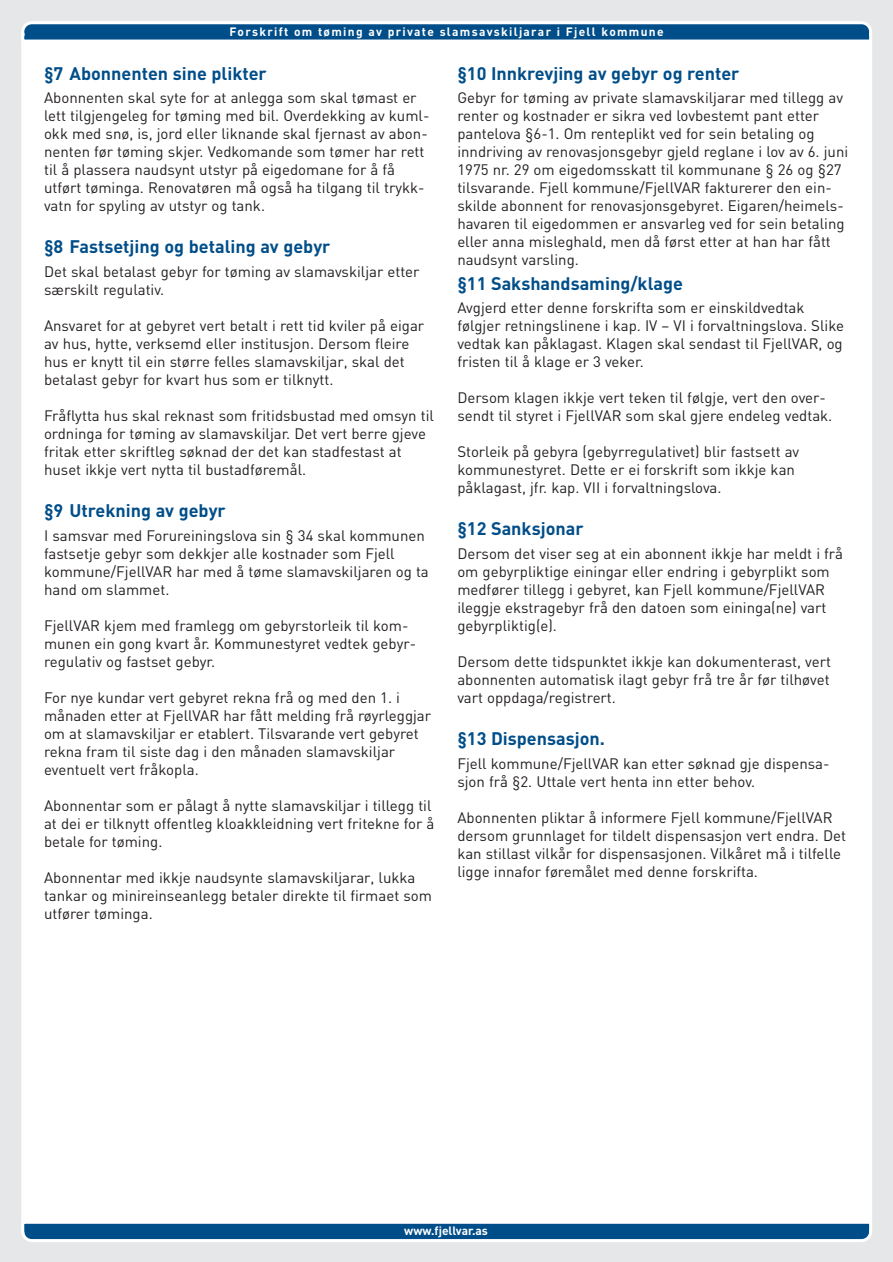
<style>
.page{position:relative;width:893px;height:1262px;background:#fff}
.page>*{position:absolute;margin:0;border:0;box-sizing:border-box;transform-origin:0 0}
.t1{font:700 18px "DIN";color:#004e89}
.t2{font:15px/18px "DIN";color:#231f20}
.t3{font:700 12px "DIN";letter-spacing:.11em;color:#fff}
.t4{font:700 12px "DIN";color:#fff}
</style>
<div class="page">
<div style="left:0;top:0;width:892px;height:1262px;background:#e6e7e9"></div>
<div style="left:21px;top:43px;width:851px;height:1192px;background:#fff"></div>
<svg style="left:21px;top:1222px;width:850px;height:20px;background:#3d78a5"></svg>
<svg style="left:21px;top:21px;width:851px;height:22px;background:#4f85ad"></svg>
<p class="t3" style="left:230px;top:27px;width:435px">Forskrift om tøming av private slamsavskiljarar i Fjell kommune</p>
<p class="t1" style="left:44px;top:67px;width:224px">§7 Abonnenten sine plikter</p>
<p class="t2" style="left:44px;top:91px;width:387px">Abonnenten skal syte for at anlegga som skal tømast er lett tilgjengeleg for tøming med bil. Overdekking av kuml&shy;okk med snø, is, jord eller liknande skal fjernast av abon&shy;nenten før tøming skjer. Vedkomande som tømer har rett til å plassera naudsynt utstyr på eigedomane for å få utført tøminga. Renovatøren må også ha tilgang til trykk&shy;vatn for spyling av utstyr og tank.</p>
<p class="t1" style="left:44px;top:240px;width:288px">§8 Fastsetjing og betaling av gebyr</p>
<p class="t2" style="left:44px;top:264px;width:377px">Det skal betalast gebyr for tøming av slamavskiljar etter særskilt regulativ.</p>
<p class="t2" style="left:44px;top:318px;width:381px">Ansvaret for at gebyret vert betalt i rett tid kviler på eigar av hus, hytte, verksemd eller institusjon. Dersom fleire hus er knytt til ein større felles slamavskiljar, skal det betalast gebyr for kvart hus som er tilknytt.</p>
<p class="t2" style="left:44px;top:408px;width:391px">Fråflytta hus skal reknast som fritidsbustad med omsyn til ordninga for tøming av slamavskiljar. Det vert berre gjeve fritak etter skriftleg søknad der det kan stadfestast at huset ikkje vert nytta til bustadføremål.</p>
<p class="t1" style="left:44px;top:504px;width:183px">§9 Utrekning av gebyr</p>
<p class="t2" style="left:44px;top:528px;width:386px">I samsvar med Forureiningslova sin § 34 skal kommunen fastsetje gebyr som dekkjer alle kostnader som Fjell kommune/FjellVAR har med å tøme slamavskiljaren og ta hand om slammet.</p>
<p class="t2" style="left:44px;top:618px;width:373px">FjellVAR kjem med framlegg om gebyrstorleik til kom&shy;munen ein gong kvart år. Kommunestyret vedtek gebyr&shy;regulativ og fastset gebyr.</p>
<p class="t2" style="left:44px;top:690px;width:388px">For nye kundar vert gebyret rekna frå og med den 1. i månaden etter at FjellVAR har fått melding frå røyrleggjar om at slamavskiljar er etablert. Tilsvarande vert gebyret rekna fram til siste dag i den månaden slamavskiljar eventuelt vert fråkopla.</p>
<p class="t2" style="left:44px;top:798px;width:392px">Abonnentar som er pålagt å nytte slamavskiljar i tillegg til at dei er tilknytt offentleg kloakkleidning vert fritekne for å betale for tøming.</p>
<p class="t2" style="left:44px;top:870px;width:389px">Abonnentar med ikkje naudsynte slamavskiljarar, lukka tankar og minireinseanlegg betaler direkte til firmaet som utfører tøminga.</p>
<p class="t1" style="left:457px;top:67px;width:284px">§10 Innkrevjing av gebyr og renter</p>
<p class="t2" style="left:457px;top:91px;width:392px">Gebyr for tøming av private slamavskiljarar med tillegg av renter og kostnader er sikra ved lovbestemt pant etter pantelova §6-1. Om renteplikt ved for sein betaling og inndriving av renovasjonsgebyr gjeld reglane i lov av 6. juni 1975 nr. 29 om eigedomsskatt til kommunane § 26 og §27 tilsvarande. Fjell kommune/FjellVAR fakturerer den ein&shy;skilde abonnent for renovasjonsgebyret. Eigaren/heimels&shy;havaren til eigedommen er ansvarleg ved for sein betaling eller anna misleghald, men då først etter at han har fått naudsynt varsling.</p>
<p class="t1" style="left:457px;top:276px;width:227px">§11 Sakshandsaming/klage</p>
<p class="t2" style="left:457px;top:300px;width:388px">Avgjerd etter denne forskrifta som er einskildvedtak følgjer retningslinene i kap. IV – VI i forvaltningslova. Slike vedtak kan påklagast. Klagen skal sendast til FjellVAR, og fristen til å klage er 3 veker.</p>
<p class="t2" style="left:457px;top:390px;width:376px">Dersom klagen ikkje vert teken til følgje, vert den over&shy;sendt til styret i FjellVAR som skal gjere endeleg vedtak.</p>
<p class="t2" style="left:457px;top:444px;width:343px">Storleik på gebyra (gebyrregulativet) blir fastsett av kommunestyret. Dette er ei forskrift som ikkje kan påklagast, jfr. kap. VII i forvaltningslova.</p>
<p class="t1" style="left:457px;top:522px;width:128px">§12 Sanksjonar</p>
<p class="t2" style="left:457px;top:546px;width:387px">Dersom det viser seg at ein abonnent ikkje har meldt i frå om gebyrpliktige einingar eller endring i gebyrplikt som medfører tillegg i gebyret, kan Fjell kommune/FjellVAR ileggje ekstragebyr frå den datoen som eininga(ne) vart gebyrpliktig(e).</p>
<p class="t2" style="left:457px;top:654px;width:375px;text-align:justify">Dersom dette tidspunktet ikkje kan dokumenterast, vert abonnenten automatisk ilagt gebyr frå tre år før tilhøvet vart oppdaga/registrert.</p>
<p class="t1" style="left:457px;top:732px;width:149px">§13 Dispensasjon.</p>
<p class="t2" style="left:457px;top:756px;width:373px">Fjell kommune/FjellVAR kan etter søknad gje dispensa&shy;sjon frå §2. Uttale vert henta inn etter behov.</p>
<p class="t2" style="left:457px;top:810px;width:390px">Abonnenten pliktar å informere Fjell kommune/FjellVAR dersom grunnlaget for tildelt dispensasjon vert endra. Det kan stillast vilkår for dispensasjonen. Vilkåret må i tilfelle ligge innafor føremålet med denne forskrifta.</p>
<p class="t4" style="left:404px;top:1226px;width:85px">www.fjellvar.as</p>
</div>
